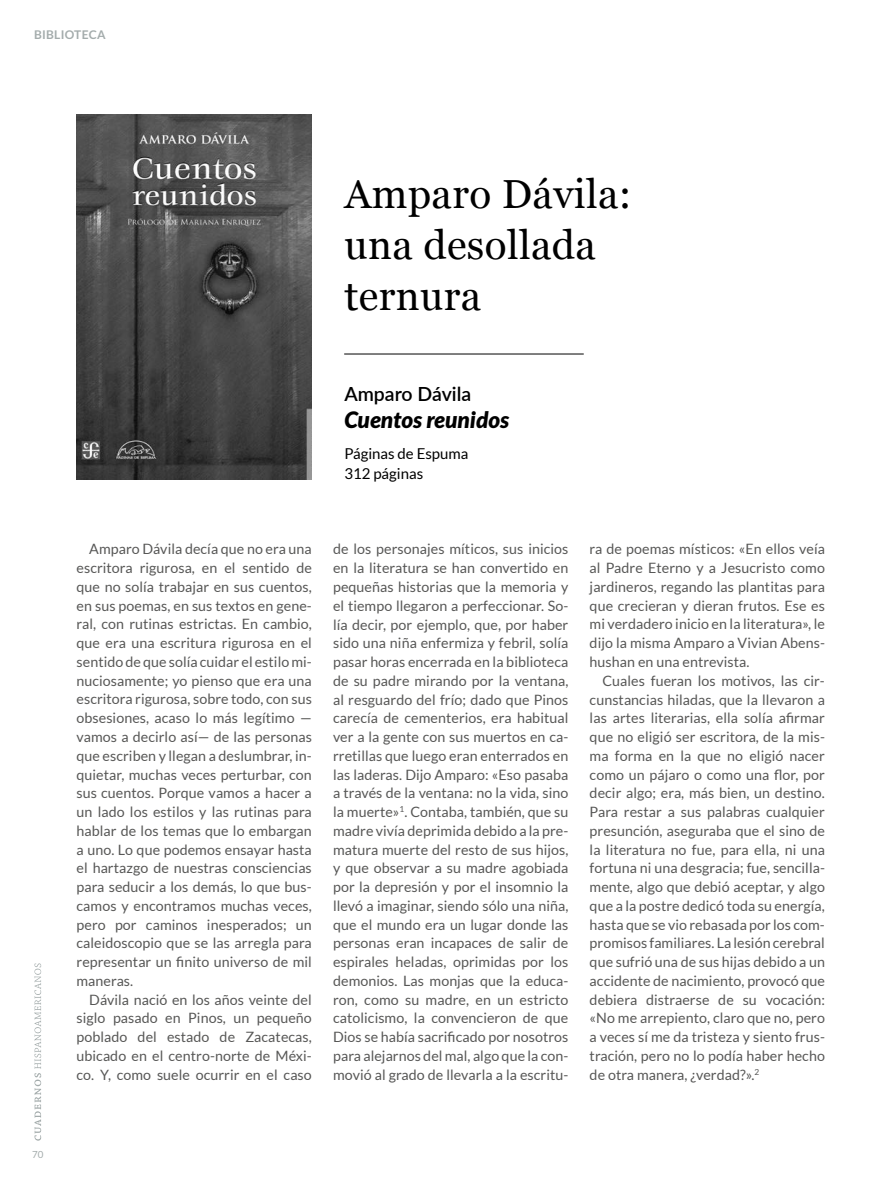
<style>
.page{position:relative;width:893px;height:1191px;background:#fff}
.page>*{position:absolute;margin:0;border:0;box-sizing:border-box;transform-origin:0 0}
.t1{font:40.5px/51px "Georgia";letter-spacing:.01em;color:#000}
.t2{font:italic 900 22.5px "Lato";color:#000}
.t3{font:600 19.5px "Lato";color:#000}
.t4{font:15px/20.1px "Lato";color:#000}
.t5{font:14.25px/18.8px "Lato";letter-spacing:.005em;color:#575756;text-align:justify}
.t6{font:700 12px "Lato";letter-spacing:.025em;color:#a4acac}
.t7{font:9.75px "Lato";color:#a4acac}
</style>
<div class="page">
<svg style="left:35px;top:963px;width:6px;height:177px"></svg>
<hr style="left:344px;top:354px;width:240px;height:1px;background:#000">
<img style="left:77px;top:115px;width:235px;height:364px">
<p class="t6" style="left:34px;top:28px;width:73px">BIBLIOTECA</p>
<p class="t7" style="left:32px;top:1148px;width:13px">70</p>
<h1 class="t1" style="left:344px;top:166px;width:289px">Amparo Dávila: una desollada ternura</h1>
<h3 class="t3" style="left:344px;top:380px;width:128px">Amparo Dávila</h3>
<h2 class="t2" style="left:344px;top:407px;width:166px">Cuentos reunidos</h2>
<p class="t4" style="left:344px;top:443px;width:126px">Páginas de Espuma<br>312 páginas</p>
<p class="t5" style="left:77px;top:540px;width:237px;text-indent:13px">Amparo Dávila decía que no era una escritora rigurosa, en el sentido de que no solía trabajar en sus cuentos, en sus poemas, en sus textos en gene&shy;ral, con rutinas estrictas. En cambio, que era una escritura rigurosa en el sentido de que solía cuidar el estilo mi&shy;nuciosamente; yo pienso que era una escritora rigurosa, sobre todo, con sus obsesiones, acaso lo más legítimo — vamos a decirlo así— de las personas que escriben y llegan a deslumbrar, in&shy;quietar, muchas veces perturbar, con sus cuentos. Porque vamos a hacer a un lado los estilos y las rutinas para hablar de los temas que lo embargan a uno. Lo que podemos ensayar hasta el hartazgo de nuestras consciencias para seducir a los demás, lo que bus&shy;camos y encontramos muchas veces, pero por caminos inesperados; un caleidoscopio que se las arregla para representar un finito universo de mil maneras.</p>
<p class="t5" style="left:77px;top:990px;width:237px;text-indent:13px">Dávila nació en los años veinte del siglo pasado en Pinos, un pequeño poblado del estado de Zacatecas, ubicado en el centro-norte de Méxi&shy;co. Y, como suele ocurrir en el caso</p>
<p class="t5" style="left:333px;top:540px;width:237px">de los personajes míticos, sus inicios en la literatura se han convertido en pequeñas historias que la memoria y el tiempo llegaron a perfeccionar. So&shy;lía decir, por ejemplo, que, por haber sido una niña enfermiza y febril, solía pasar horas encerrada en la biblioteca de su padre mirando por la ventana, al resguardo del frío; dado que Pinos carecía de cementerios, era habitual ver a la gente con sus muertos en ca&shy;rretillas que luego eran enterrados en las laderas. Dijo Amparo: «Eso pasaba a través de la ventana: no la vida, sino la muerte»<sup>1</sup>. Contaba, también, que su madre vivía deprimida debido a la pre&shy;matura muerte del resto de sus hijos, y que observar a su madre agobiada por la depresión y por el insomnio la llevó a imaginar, siendo sólo una niña, que el mundo era un lugar donde las personas eran incapaces de salir de espirales heladas, oprimidas por los demonios. Las monjas que la educa&shy;ron, como su madre, en un estricto catolicismo, la convencieron de que Dios se había sacrificado por nosotros para alejarnos del mal, algo que la con&shy;movió al grado de llevarla a la escritu-</p>
<p class="t5" style="left:590px;top:540px;width:237px">ra de poemas místicos: «En ellos veía al Padre Eterno y a Jesucristo como jardineros, regando las plantitas para que crecieran y dieran frutos. Ese es mi verdadero inicio en la literatura», le dijo la misma Amparo a Vivian Abens&shy;hushan en una entrevista.</p>
<p class="t5" style="left:590px;top:671px;width:237px;text-indent:13px">Cuales fueran los motivos, las cir&shy;cunstancias hiladas, que la llevaron a las artes literarias, ella solía afirmar que no eligió ser escritora, de la mis&shy;ma forma en la que no eligió nacer como un pájaro o como una flor, por decir algo; era, más bien, un destino.<br>Para restar a sus palabras cualquier presunción, aseguraba que el sino de la literatura no fue, para ella, ni una fortuna ni una desgracia; fue, sencilla&shy;mente, algo que debió aceptar, y algo que a la postre dedicó toda su energía, hasta que se vio rebasada por los com&shy;promisos familiares. La lesión cerebral que sufrió una de sus hijas debido a un accidente de nacimiento, provocó que debiera distraerse de su vocación: «No me arrepiento, claro que no, pero a veces sí me da tristeza y siento frus&shy;tración, pero no lo podía haber hecho de otra manera, ¿verdad?».<sup>2</sup></p>
</div>
